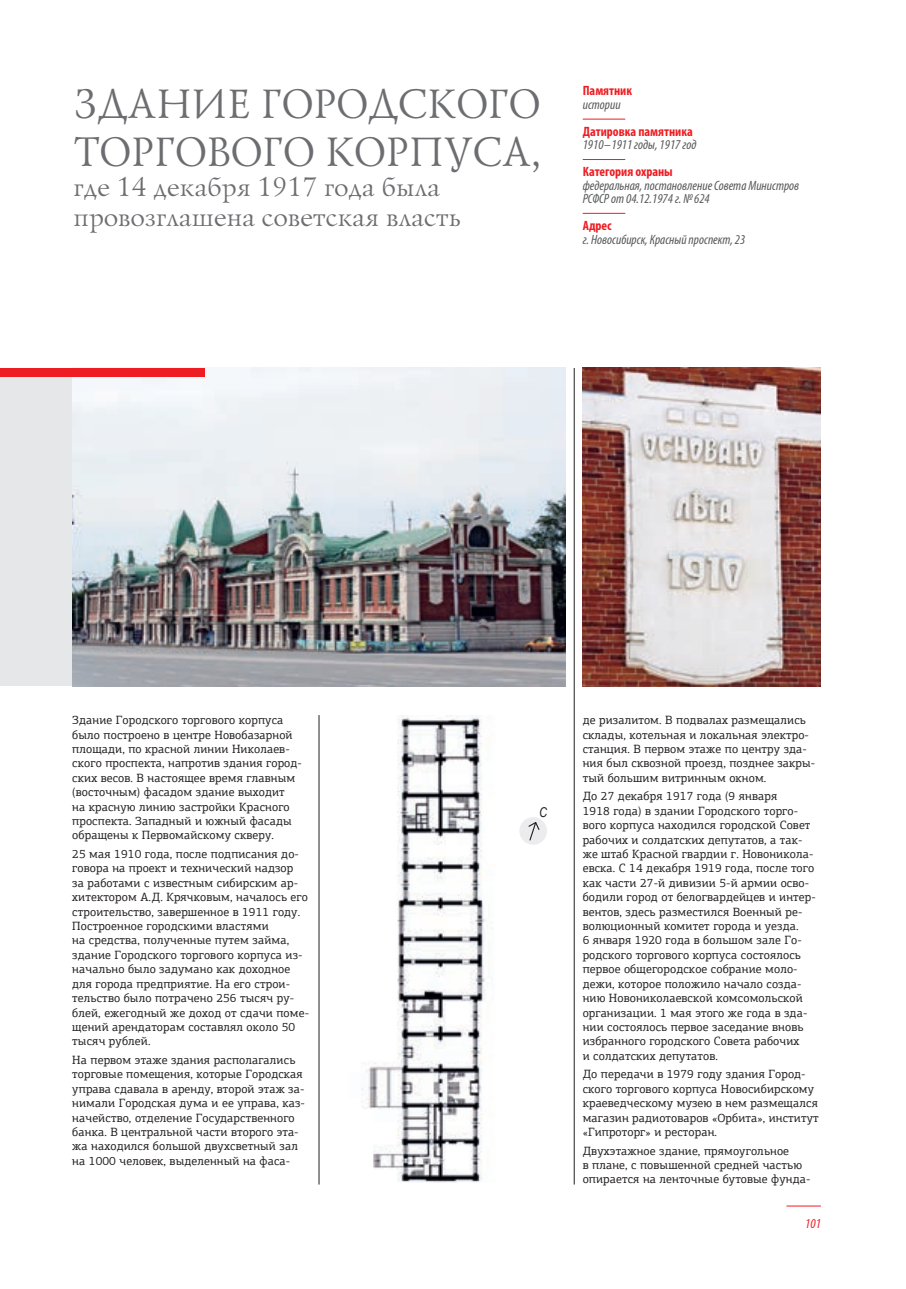
<style>
.page{position:relative;width:906px;height:1289px;background:#fff}
.page>*{position:absolute;margin:0;border:0;box-sizing:border-box;transform-origin:0 0}
.t1{font:42px "Lazurski C";color:#6c6d70}
.t2{font:27px/30px "Lazurski C";letter-spacing:.02em;color:#6c6d70}
.t3{font:italic condensed 13.5px/13.5px "Myriad Pro";color:#57585a}
.t4{font:700 condensed 13.5px/13.5px "Myriad Pro";color:#ee1d23}
.t5{font:italic condensed 13.5px "Myriad Pro";color:#ee1d23}
.t6{font:italic 13.5px "Arial Narrow";color:#231f20}
.t7{font:12px/14.4px "PF Agora Slab Pro";letter-spacing:.01em;color:#231f20}
.s1{font-weight:400;font-style:italic;color:#57585a}
.s2{font-weight:700;font-style:normal;color:#ee1d23}
</style>
<div class="page">
<hr style="left:786px;top:1205px;width:35px;height:1px;background:#ee1d23">
<hr style="left:583px;top:119px;width:42px;height:1px;background:#ee1d23">
<hr style="left:583px;top:159px;width:42px;height:1px;background:#ee1d23">
<hr style="left:583px;top:213px;width:42px;height:1px;background:#ee1d23">
<div style="left:0;top:376px;width:72px;height:310px;background:#e6e7e9"></div>
<hr style="left:319px;top:715px;width:1px;height:469px;background:#231f20">
<hr style="left:574px;top:368px;width:1px;height:816px;background:#231f20">
<img style="left:72px;top:368px;width:494px;height:318px">
<img style="left:361px;top:715px;width:132px;height:467px">
<div style="left:0;top:368px;width:204px;height:8px;background:#ee1d23"></div>
<img style="left:583px;top:368px;width:238px;height:318px">
<svg style="left:519px;top:817px;width:28px;height:28px"></svg>
<div style="left:487px;top:800px;width:28px;height:62px;background:#fff"></div>
<p class="t1" style="left:72px;top:76px;width:85px">ЗДАНИЕ</p>
<p class="t1" style="left:259px;top:76px;width:27px">ГОРО</p>
<p class="t1" style="left:366px;top:76px;width:60px">ДСКОГО</p>
<p class="t1" style="left:72px;top:124px;width:28px">ТОРГОВОГО</p>
<p class="t1" style="left:323px;top:124px;width:30px">КОРПУСА</p>
<p class="t1" style="left:529px;top:124px;width:9px">,</p>
<p class="t2" style="left:72px;top:171px;width:389px">где 14 декабря 1917 года была провозглашена советская власть</p>
<p class="t4" style="left:583px;top:84px;width:51px">Памятник <span class="s1">истории</span></p>
<p class="t3" style="left:583px;top:124px;width:115px"><span class="s2">Датировка памятника<br></span>1910–1911 годы, 1917 год</p>
<p class="t3" style="left:583px;top:165px;width:218px"><span class="s2">Категория охраны<br></span>федеральная, постановление Совета Министров<br>РСФСР от 04.12.1974 г. №624</p>
<p class="t3" style="left:583px;top:219px;width:164px"><span class="s2">Адрес<br></span>г. Новосибирск, Красный проспект, 23</p>
<p class="t7" style="left:72px;top:712px;width:231px">Здание Городского торгового корпуса было построено в центре Новобазарной площади, по красной линии Николаев&shy;ского проспекта, напротив здания город&shy;ских весов. В настоящее время главным (восточным) фасадом здание выходит<br>на красную линию застройки Красного проспекта. Западный и южный фасады обращены к Первомайскому скверу.</p>
<p class="t7" style="left:72px;top:846px;width:238px">25 мая 1910 года, после подписания до&shy;говора на проект и технический надзор<br>за работами с известным сибирским ар&shy;хитектором А.Д. Крячковым, началось его строительство, завершенное в 1911 году.<br>Построенное городскими властями<br>на средства, полученные путем займа, здание Городского торгового корпуса из&shy;начально было задумано как доходное для города предприятие. На его строи&shy;тельство было потрачено 256 тысяч ру&shy;блей, ежегодный же доход от сдачи поме&shy;щений арендаторам составлял около 50 тысяч рублей.</p>
<p class="t7" style="left:72px;top:1052px;width:234px">На первом этаже здания располагались торговые помещения, которые Городская управа сдавала в аренду, второй этаж за&shy;нимали Городская дума и ее управа, каз&shy;начейство, отделение Государственного банка. В центральной части второго эта&shy;жа находился большой двухсветный зал на 1000 человек, выделенный на фаса-</p>
<p class="t6" style="left:539px;top:803px;width:9px">C</p>
<p class="t7" style="left:583px;top:712px;width:234px">де ризалитом. В подвалах размещались склады, котельная и локальная электро&shy;станция. В первом этаже по центру зда&shy;ния был сквозной проезд, позднее закры&shy;тый большим витринным окном.</p>
<p class="t7" style="left:583px;top:789px;width:235px">До 27 декабря 1917 года (9 января<br>1918 года) в здании Городского торго&shy;вого корпуса находился городской Совет рабочих и солдатских депутатов, а так&shy;же штаб Красной гвардии г. Новоникола&shy;евска. С 14 декабря 1919 года, после того как части 27‑й дивизии 5‑й армии осво&shy;бодили город от белогвардейцев и интер&shy;вентов, здесь разместился Военный ре&shy;волюционный комитет города и уезда.<br>6 января 1920 года в большом зале Го&shy;родского торгового корпуса состоялось первое общегородское собрание моло&shy;дежи, которое положило начало созда&shy;нию Новониколаевской комсомольской организации. 1 мая этого же года в зда&shy;нии состоялось первое заседание вновь избранного городского Совета рабочих<br>и солдатских депутатов.</p>
<p class="t7" style="left:583px;top:1066px;width:238px">До передачи в 1979 году здания Город&shy;ского торгового корпуса Новосибирскому краеведческому музею в нем размещался магазин радиотоваров «Орбита», институт «Гипроторг» и ресторан.</p>
<p class="t7" style="left:583px;top:1143px;width:229px">Двухэтажное здание, прямоугольное<br>в плане, с повышенной средней частью опирается на ленточные бутовые фунда-</p>
<p class="t5" style="left:805px;top:1215px;width:17px">101</p>
</div>
